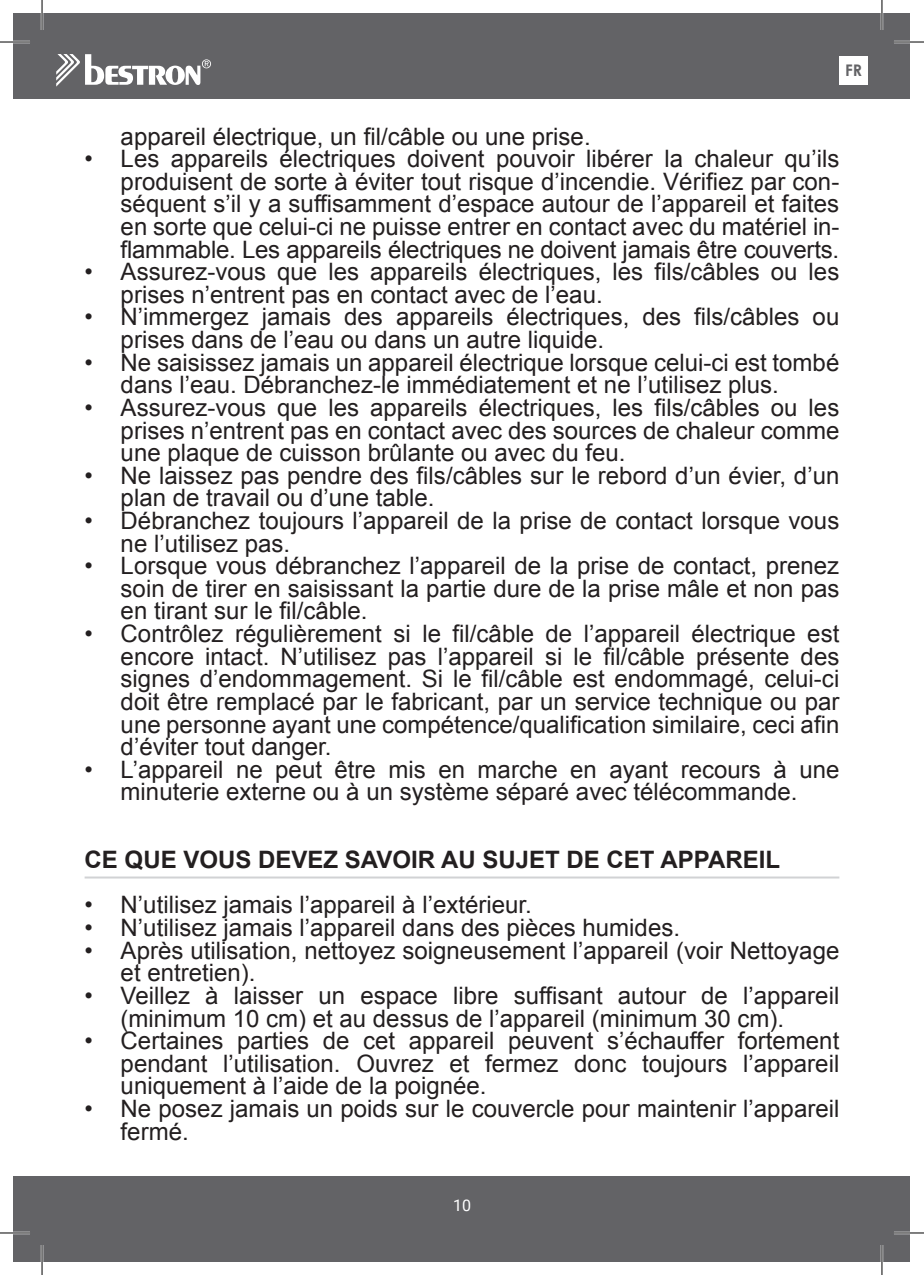
<style>
.page{position:relative;width:924px;height:1275px;background:#fff}
.page>*{position:absolute;margin:0;border:0;box-sizing:border-box;transform-origin:0 0}
.t1{font:24px/22.6px "Arial";color:#231f20}
.t2{font:700 24px "Arial";color:#231f20}
.t3{font:16px "Roboto";color:#fff}
.t4{font:700 16px "Century Gothic";color:#636366}
</style>
<div class="page">
<hr style="left:85px;top:876px;width:754px;height:2px;background:#d1d2d4">
<div style="left:14px;top:14px;width:895px;height:85px;background:#636366"></div>
<div style="left:14px;top:1176px;width:895px;height:85px;background:#636366"></div>
<svg style="left:56px;top:54px;width:155px;height:33px"></svg>
<div style="left:839px;top:56px;width:28px;height:29px;background:#fff"></div>
<hr style="left:0;top:41px;width:30px;height:2px;background:#fff">
<hr style="left:893px;top:41px;width:30px;height:2px;background:#fff">
<hr style="left:0;top:1231px;width:30px;height:3px;background:#fff">
<hr style="left:893px;top:1231px;width:30px;height:3px;background:#fff">
<hr style="left:41px;top:0;width:2px;height:30px;background:#fff">
<hr style="left:41px;top:1245px;width:2px;height:30px;background:#fff">
<hr style="left:880px;top:0;width:2px;height:30px;background:#fff">
<hr style="left:880px;top:1245px;width:2px;height:30px;background:#fff">
<hr style="left:0;top:42px;width:30px;height:1px;background:#000">
<hr style="left:893px;top:42px;width:30px;height:1px;background:#000">
<hr style="left:0;top:1232px;width:30px;height:1px;background:#000">
<hr style="left:893px;top:1232px;width:30px;height:1px;background:#000">
<hr style="left:42px;top:0;width:1px;height:30px;background:#000">
<hr style="left:42px;top:1245px;width:1px;height:30px;background:#000">
<hr style="left:881px;top:0;width:1px;height:30px;background:#000">
<hr style="left:881px;top:1245px;width:1px;height:30px;background:#000">
<p class="t4" style="left:844px;top:65px;width:18px">FR</p>
<p class="t1" style="left:121px;top:127px;width:471px">appareil électrique, un fil/câble ou une prise.</p>
<p class="t1" style="left:121px;top:150px;width:720px;text-align:justify;text-indent:-36px">• Les appareils électriques doivent pouvoir libérer la chaleur qu’ils produisent de sorte à éviter tout risque d’incendie. Vérifiez par con&shy;séquent s’il y a suffisamment d’espace autour de l’appareil et faites en sorte que celui-ci ne puisse entrer en contact avec du matériel in&shy;flammable. Les appareils électriques ne doivent jamais être couverts.</p>
<p class="t1" style="left:121px;top:263px;width:719px;text-indent:-36px">• Assurez-vous que les appareils électriques, les fils/câbles ou les prises n’entrent pas en contact avec de l’eau.</p>
<p class="t1" style="left:121px;top:308px;width:719px;text-indent:-36px">• N’immergez jamais des appareils électriques, des fils/câbles ou prises dans de l’eau ou dans un autre liquide.</p>
<p class="t1" style="left:121px;top:353px;width:720px;text-indent:-36px">• Ne saisissez jamais un appareil électrique lorsque celui-ci est tombé dans l’eau. Débranchez-le immédiatement et ne l’utilisez plus.</p>
<p class="t1" style="left:121px;top:398px;width:720px;text-align:justify;text-indent:-36px">• Assurez-vous que les appareils électriques, les fils/câbles ou les prises n’entrent pas en contact avec des sources de chaleur comme une plaque de cuisson brûlante ou avec du feu.</p>
<p class="t1" style="left:121px;top:466px;width:720px;text-indent:-36px">• Ne laissez pas pendre des fils/câbles sur le rebord d’un évier, d’un plan de travail ou d’une table.</p>
<p class="t1" style="left:121px;top:511px;width:719px;text-indent:-36px">• Débranchez toujours l’appareil de la prise de contact lorsque vous ne l’utilisez pas.</p>
<p class="t1" style="left:121px;top:557px;width:720px;text-align:justify;text-indent:-36px">• Lorsque vous débranchez l’appareil de la prise de contact, prenez soin de tirer en saisissant la partie dure de la prise mâle et non pas en tirant sur le fil/câble.</p>
<p class="t1" style="left:121px;top:624px;width:720px;text-align:justify;text-indent:-36px">• Contrôlez régulièrement si le fil/câble de l’appareil électrique est encore intact. N’utilisez pas l’appareil si le fil/câble présente des signes d’endommagement. Si le fil/câble est endommagé, celui-ci doit être remplacé par le fabricant, par un service technique ou par une personne ayant une compétence/qualification similaire, ceci afin d’éviter tout danger.</p>
<p class="t1" style="left:85px;top:760px;width:756px;text-align:center">• L’appareil ne peut être mis en marche en ayant recours à une minuterie externe ou à un système séparé avec télécommande.</p>
<p class="t2" style="left:85px;top:850px;width:696px">CE QUE VOUS DEVEZ SAVOIR AU SUJET DE CET APPAREIL</p>
<p class="t1" style="left:85px;top:896px;width:448px">• N’utilisez jamais l’appareil à l’extérieur.</p>
<p class="t1" style="left:85px;top:918px;width:596px">• N’utilisez jamais l’appareil dans des pièces humides.</p>
<p class="t1" style="left:121px;top:941px;width:720px;text-indent:-36px">• Après utilisation, nettoyez soigneusement l’appareil (voir Nettoyage et entretien).</p>
<p class="t1" style="left:121px;top:986px;width:719px;text-indent:-36px">• Veillez à laisser un espace libre suffisant autour de l’appareil (minimum 10 cm) et au dessus de l’appareil (minimum 30 cm).</p>
<p class="t1" style="left:121px;top:1031px;width:719px;text-align:justify;text-indent:-36px">• Certaines parties de cet appareil peuvent s’échauffer fortement pendant l’utilisation. Ouvrez et fermez donc toujours l’appareil uniquement à l’aide de la poignée.</p>
<p class="t1" style="left:121px;top:1099px;width:720px;text-indent:-36px">• Ne posez jamais un poids sur le couvercle pour maintenir l’appareil fermé.</p>
<p class="t3" style="left:453px;top:1198px;width:19px">10</p>
</div>
